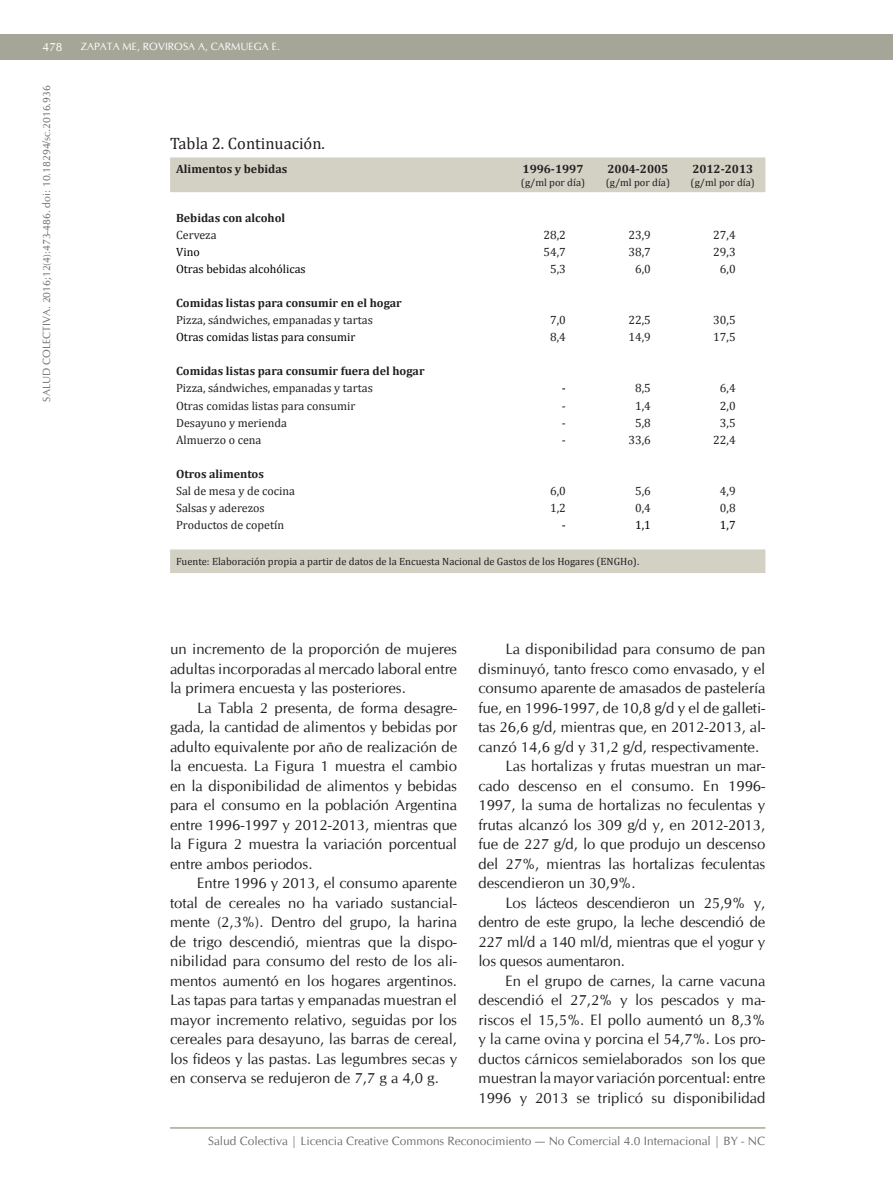
<style>
.page{position:relative;width:893px;height:1191px;background:#fff}
.page>*{position:absolute;margin:0;border:0;box-sizing:border-box;transform-origin:0 0}
.t1{font:16.5px "Cambria";color:#231f20}
.t2{font:15px/19.5px "CG Omega";color:#231f20;text-align:justify}
.t3{font:12px "Cambria";color:#231f20}
.t4{font:700 12px "Cambria";color:#231f20}
.t5{font:12px "CG Omega";color:#6d6e71}
.t6{font:12px "Cambria";color:#000}
.t7{font:12px "CG Omega";color:#fff}
.t8{font:10.5px "Cambria";color:#231f20}
.t9{font:10.5px "CG Omega";color:#6d6e71}
.t10{font:10.5px "CG Omega";color:#fff}
</style>
<div class="page">
<div style="left:0;top:34px;width:893px;height:26px;background:#a6a698"></div>
<hr style="left:170px;top:1127px;width:595px;height:1px;background:#a6a698">
<svg style="left:170px;top:157px;width:595px;height:416px"></svg>
<p class="t7" style="left:43px;top:40px;width:21px">478</p>
<p class="t10" style="left:81px;top:40px;width:71px">Za pata ME, Rov</p>
<p class="t10" style="left:165px;top:40px;width:18px">irosa</p>
<p class="t10" style="left:198px;top:40px;width:83px">A, Carmu ega E.</p>
<p class="t9" style="left:40px;top:401px;width:318px;rotate:-90deg">SALUD COLECTIVA. 2016;12(4):473-486. doi: 10.18294/sc.2016.936</p>
<p class="t1" style="left:170px;top:134px;width:156px">Tabla 2. Continuación.</p>
<p class="t4" style="left:176px;top:162px;width:113px">Alimentos y bebidas</p>
<p class="t4" style="left:523px;top:162px;width:62px">1996-1997</p>
<p class="t8" style="left:521px;top:176px;width:66px">(g/ml por día)</p>
<p class="t4" style="left:607px;top:162px;width:62px">2004-2005</p>
<p class="t8" style="left:606px;top:176px;width:66px">(g/ml por día)</p>
<p class="t4" style="left:692px;top:162px;width:62px">2012-2013</p>
<p class="t8" style="left:691px;top:176px;width:66px">(g/ml por día)</p>
<p class="t4" style="left:176px;top:211px;width:111px">Bebidas con alcohol</p>
<p class="t3" style="left:176px;top:228px;width:42px">Cerveza</p>
<p class="t3" style="left:543px;top:228px;width:24px">28,2</p>
<p class="t3" style="left:628px;top:228px;width:24px">23,9</p>
<p class="t3" style="left:713px;top:228px;width:24px">27,4</p>
<p class="t6" style="left:176px;top:245px;width:25px">Vino</p>
<p class="t3" style="left:543px;top:245px;width:24px">54,7</p>
<p class="t3" style="left:628px;top:245px;width:24px">38,7</p>
<p class="t3" style="left:713px;top:245px;width:24px">29,3</p>
<p class="t6" style="left:176px;top:262px;width:131px">Otras bebidas alcohólicas</p>
<p class="t3" style="left:550px;top:262px;width:17px">5,3</p>
<p class="t3" style="left:635px;top:262px;width:17px">6,0</p>
<p class="t3" style="left:720px;top:262px;width:17px">6,0</p>
<p class="t4" style="left:176px;top:296px;width:227px">Comidas listas para consumir en el hogar</p>
<p class="t3" style="left:176px;top:313px;width:198px">Pizza, sándwiches, empanadas y tartas</p>
<p class="t3" style="left:550px;top:313px;width:17px">7,0</p>
<p class="t3" style="left:628px;top:313px;width:24px">22,5</p>
<p class="t3" style="left:713px;top:313px;width:24px">30,5</p>
<p class="t6" style="left:176px;top:330px;width:181px">Otras comidas listas para consumir</p>
<p class="t3" style="left:550px;top:330px;width:17px">8,4</p>
<p class="t3" style="left:628px;top:330px;width:24px">14,9</p>
<p class="t3" style="left:713px;top:330px;width:24px">17,5</p>
<p class="t4" style="left:176px;top:364px;width:250px">Comidas listas para consumir fuera del hogar</p>
<p class="t3" style="left:176px;top:381px;width:198px">Pizza, sándwiches, empanadas y tartas</p>
<p class="t6" style="left:562px;top:381px;width:5px">-</p>
<p class="t3" style="left:635px;top:381px;width:17px">8,5</p>
<p class="t3" style="left:720px;top:381px;width:17px">6,4</p>
<p class="t3" style="left:176px;top:398px;width:181px">Otras comidas listas para consumir</p>
<p class="t3" style="left:562px;top:398px;width:5px">-</p>
<p class="t3" style="left:635px;top:398px;width:17px">1,4</p>
<p class="t3" style="left:720px;top:398px;width:17px">2,0</p>
<p class="t3" style="left:176px;top:415px;width:112px">Desayuno y merienda</p>
<p class="t3" style="left:562px;top:415px;width:5px">-</p>
<p class="t3" style="left:635px;top:415px;width:17px">5,8</p>
<p class="t3" style="left:720px;top:415px;width:17px">3,5</p>
<p class="t3" style="left:176px;top:432px;width:87px">Almuerzo o cena</p>
<p class="t3" style="left:562px;top:432px;width:5px">-</p>
<p class="t3" style="left:628px;top:432px;width:24px">33,6</p>
<p class="t3" style="left:713px;top:432px;width:24px">22,4</p>
<p class="t4" style="left:176px;top:466px;width:89px">Otros alimentos</p>
<p class="t3" style="left:176px;top:483px;width:121px">Sal de mesa y de cocina</p>
<p class="t3" style="left:550px;top:483px;width:17px">6,0</p>
<p class="t3" style="left:635px;top:483px;width:17px">5,6</p>
<p class="t3" style="left:720px;top:483px;width:17px">4,9</p>
<p class="t3" style="left:176px;top:500px;width:90px">Salsas y aderezos</p>
<p class="t3" style="left:550px;top:500px;width:17px">1,2</p>
<p class="t3" style="left:635px;top:500px;width:17px">0,4</p>
<p class="t3" style="left:720px;top:500px;width:17px">0,8</p>
<p class="t3" style="left:176px;top:517px;width:110px">Productos de copetín</p>
<p class="t6" style="left:562px;top:517px;width:5px">-</p>
<p class="t6" style="left:635px;top:517px;width:17px">1,1</p>
<p class="t6" style="left:720px;top:517px;width:17px">1,7</p>
<p class="t8" style="left:176px;top:555px;width:465px">Fuente: Elaboración propia a partir de datos de la Encuesta Nacional de Gastos de los Hogares (ENGHo).</p>
<p class="t2" style="left:170px;top:639px;width:289px">un incremento de la proporción de mujeres adultas incorporadas al mercado laboral entre la primera encuesta y las posteriores.</p>
<p class="t2" style="left:170px;top:698px;width:289px;text-indent:27px">La Tabla 2 presenta, de forma desagre&shy;gada, la cantidad de alimentos y bebidas por adulto equivalente por año de realización de la encuesta. La Figura 1 muestra el cambio en la disponibilidad de alimentos y bebidas para el consumo en la población Argentina entre 1996-1997 y 2012-2013, mientras que la Figura 2 muestra la variación porcentual entre ambos periodos.</p>
<p class="t2" style="left:170px;top:873px;width:289px;text-indent:27px">Entre 1996 y 2013, el consumo aparente total de cereales no ha variado sustancial&shy;mente (2,3%). Dentro del grupo, la harina de trigo descendió, mientras que la dispo&shy;nibilidad para consumo del resto de los ali&shy;mentos aumentó en los hogares argentinos.<br>Las tapas para tartas y empanadas muestran el mayor incremento relativo, seguidas por los cereales para desayuno, las barras de cereal, los fideos y las pastas. Las legumbres secas y en conserva se redujeron de 7,7 g a 4,0 g.</p>
<p class="t2" style="left:505px;top:639px;width:261px">La disponibilidad para consumo de pan</p>
<p class="t2" style="left:478px;top:659px;width:288px">disminuyó, tanto fresco como envasado, y el</p>
<p class="t2" style="left:478px;top:678px;width:288px">consumo aparente de amasados de pastelería</p>
<p class="t2" style="left:478px;top:698px;width:288px">fue, en 1996-1997, de 10,8 g/d y el de galleti-</p>
<p class="t2" style="left:478px;top:717px;width:288px">tas 26,6 g/d, mientras que, en 2012-2013, al-</p>
<p class="t2" style="left:478px;top:737px;width:282px">canzó 14,6 g/d y 31,2 g/d, respectivamente.</p>
<p class="t2" style="left:505px;top:756px;width:261px">Las hortalizas y frutas muestran un mar-</p>
<p class="t2" style="left:478px;top:776px;width:288px">cado descenso en el consumo. En 1996-</p>
<p class="t2" style="left:478px;top:795px;width:288px">1997, la suma de hortalizas no feculentas y</p>
<p class="t2" style="left:478px;top:815px;width:288px">frutas alcanzó los 309 g/d y, en 2012-2013,</p>
<p class="t2" style="left:478px;top:834px;width:288px">fue de 227 g/d, lo que produjo un descenso</p>
<p class="t2" style="left:478px;top:854px;width:288px">del 27%, mientras las hortalizas feculentas</p>
<p class="t2" style="left:478px;top:873px;width:159px">descendieron un 30,9%.</p>
<p class="t2" style="left:505px;top:893px;width:261px">Los lácteos descendieron un 25,9% y,</p>
<p class="t2" style="left:478px;top:912px;width:288px">dentro de este grupo, la leche descendió de</p>
<p class="t2" style="left:478px;top:932px;width:288px">227 ml/d a 140 ml/d, mientras que el yogur y</p>
<p class="t2" style="left:478px;top:951px;width:148px">los quesos aumentaron.</p>
<p class="t2" style="left:505px;top:971px;width:261px">En el grupo de carnes, la carne vacuna</p>
<p class="t2" style="left:478px;top:990px;width:289px">descendió el 27,2% y los pescados y ma-</p>
<p class="t2" style="left:478px;top:1010px;width:288px">riscos el 15,5%. El pollo aumentó un 8,3%</p>
<p class="t2" style="left:478px;top:1029px;width:288px">y la carne ovina y porcina el 54,7%. Los pro-</p>
<p class="t2" style="left:478px;top:1049px;width:288px">ductos cárnicos semielaborados son los que</p>
<p class="t2" style="left:478px;top:1068px;width:288px">muestran la mayor variación porcentual: entre</p>
<p class="t2" style="left:478px;top:1088px;width:288px">1996 y 2013 se triplicó su disponibilidad</p>
<p class="t5" style="left:208px;top:1133px;width:558px">Salud Colectiva | Licencia Creative Commons Reconocimiento — No Comercial 4.0 I nternacional | BY - NC</p>
</div>
